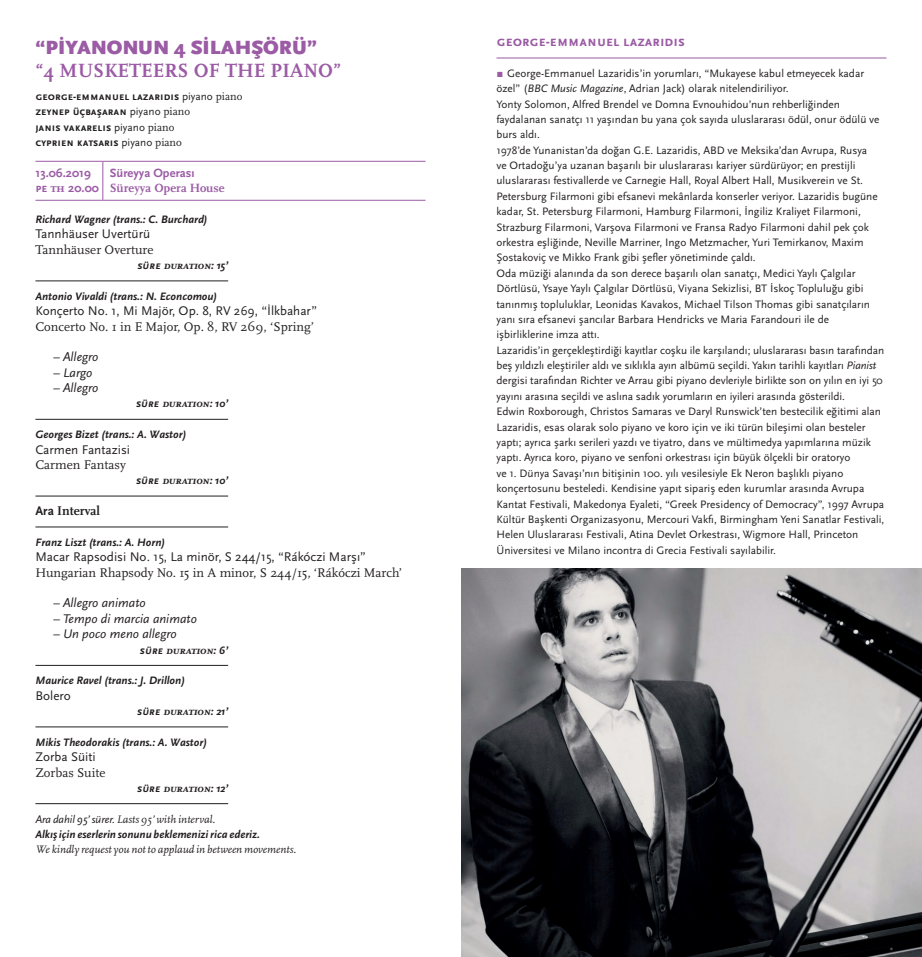
<style>
.page{position:relative;width:922px;height:957px;background:#fff}
.page>*{position:absolute;margin:0;border:0;box-sizing:border-box;transform-origin:0 0}
.t1{font:700 20px "Scala Pro";color:#9b5ba5}
.t2{font:900 20px "Scala Sans Pro";color:#9b5ba5}
.t3{font:700 14.75px "Scala Sans Pro";color:#9b5ba5}
.t4{font:13.12px "Scala Sans Pro";color:#231f20}
.t5{font:13.12px "Scala Pro";color:#231f20}
.t6{font:italic 13.12px "Scala Sans Pro";color:#231f20}
.t7{font:700 13.12px "Scala Pro";color:#231f20}
.t8{font:700 12.5px/15.4px "Scala Sans Pro";color:#9b5ba5}
.t9{font:700 12.5px "Scala Pro";color:#9b5ba5}
.t10{font:11.25px/15.4px "Scala Sans Pro";color:#231f20}
.t11{font:italic 700 11.25px "Scala Sans Pro";color:#231f20}
.t12{font:700 11.25px/15.4px "Scala Sans Pro";color:#231f20}
.t13{font:italic 11.25px "Scala Pro";color:#231f20}
.t14{font:italic 700 11.25px "Scala Pro";letter-spacing:-.005em;color:#231f20}
.s1{font-weight:400}
.s2{font-family:"Scala Pro";font-weight:400}
.s3{font-family:"Scala Pro"}
.s4{font-family:"Scala Sans Pro"}
.s5{color:#9b5ba5}
.s6{font-style:italic}
</style>
<div class="page">
<hr style="left:35px;top:281px;width:193px;height:1px;background:#231f20">
<hr style="left:35px;top:419px;width:193px;height:1px;background:#231f20">
<hr style="left:35px;top:496px;width:193px;height:1px;background:#231f20">
<hr style="left:35px;top:527px;width:193px;height:1px;background:#231f20">
<hr style="left:35px;top:665px;width:193px;height:1px;background:#231f20">
<hr style="left:35px;top:726px;width:193px;height:1px;background:#231f20">
<hr style="left:35px;top:803px;width:193px;height:1px;background:#231f20">
<hr style="left:35px;top:161px;width:68px;height:1px;background:#9b5ba5">
<hr style="left:35px;top:200px;width:68px;height:1px;background:#9b5ba5">
<hr style="left:102px;top:162px;width:1px;height:38px;background:#9b5ba5">
<hr style="left:103px;top:161px;width:322px;height:1px;background:#9b5ba5">
<hr style="left:103px;top:200px;width:322px;height:1px;background:#9b5ba5">
<hr style="left:496px;top:58px;width:390px;height:1px;background:#9b5ba5">
<img style="left:461px;top:569px;width:460px;height:388px">
<h1 class="t2" style="left:35px;top:36px;width:283px">“PİYANONUN 4 SİLAHŞÖRÜ”</h1>
<h1 class="t1" style="left:35px;top:59px;width:307px">“4 MUSKETEERS OF THE PIANO”</h1>
<p class="t12" style="left:35px;top:89px;width:208px">GEORGE-EMMANUEL LAZARIDIS <span class="s1">piyano</span> <span class="s2">piano </span>ZEYNEP ÜÇBAŞARAN <span class="s1">piyano</span> <span class="s2">piano<br></span>JANIS VAKARELIS <span class="s1">piyano</span> <span class="s2">piano<br></span>CYPRIEN KATSARIS <span class="s1">piyano</span> <span class="s2">piano</span></p>
<p class="t8" style="left:35px;top:165px;width:65px">13.06.2019 pe <span class="s3">th</span> 20.00</p>
<p class="t8" style="left:110px;top:165px;width:86px">Süreyya Operası</p>
<p class="t9" style="left:110px;top:181px;width:116px">Süreyya Opera House</p>
<p class="t11" style="left:35px;top:213px;width:173px">Richard Wagner (trans.: C. Burchard)</p>
<p class="t4" style="left:35px;top:226px;width:116px">Tannhäuser Uvertürü</p>
<p class="t5" style="left:35px;top:242px;width:120px">Tannhäuser Overture</p>
<p class="t11" style="left:137px;top:259px;width:92px">süre <span class="s3">duration</span>: 15’</p>
<p class="t11" style="left:35px;top:290px;width:183px">Antonio Vivaldi (trans.: N. Econcomou)</p>
<p class="t4" style="left:35px;top:303px;width:283px">Konçerto No. 1, Mi Majör, Op. 8, RV 269, “İlkbahar”</p>
<p class="t5" style="left:35px;top:319px;width:280px">Concerto No. 1 in E Major, Op. 8, RV 269, ‘Spring’</p>
<p class="t6" style="left:53px;top:349px;width:47px">– Allegro</p>
<p class="t6" style="left:53px;top:365px;width:41px">– Largo</p>
<p class="t6" style="left:53px;top:380px;width:47px">– Allegro</p>
<p class="t11" style="left:136px;top:397px;width:94px">süre <span class="s3">duration</span>: 10’</p>
<p class="t11" style="left:35px;top:428px;width:152px">Georges Bizet (trans.: A. Wastor)</p>
<p class="t4" style="left:35px;top:442px;width:96px">Carmen Fantazisi</p>
<p class="t5" style="left:35px;top:457px;width:92px">Carmen Fantasy</p>
<p class="t11" style="left:136px;top:474px;width:94px">süre <span class="s3">duration</span>: 10’</p>
<p class="t7" style="left:35px;top:503px;width:66px"><span class="s4">Ara</span> Interval</p>
<p class="t11" style="left:35px;top:536px;width:131px">Franz Liszt (trans.: A. Horn)</p>
<p class="t4" style="left:35px;top:549px;width:332px">Macar Rapsodisi No. 15, La minör, S 244/15, “Rákóczi Marşı”</p>
<p class="t5" style="left:35px;top:565px;width:368px">Hungarian Rhapsody No. 15 in A minor, S 244/15, ‘Rákóczi March’</p>
<p class="t6" style="left:53px;top:595px;width:94px">– Allegro animato</p>
<p class="t6" style="left:53px;top:611px;width:145px">– Tempo di marcia animato</p>
<p class="t6" style="left:53px;top:626px;width:125px">– Un poco meno allegro</p>
<p class="t14" style="left:140px;top:643px;width:90px"><span class="s4">süre</span> duration<span class="s4">: 6’</span></p>
<p class="t11" style="left:35px;top:674px;width:151px">Maurice Ravel (trans.: J. Drillon)</p>
<p class="t4" style="left:35px;top:688px;width:37px">Bolero</p>
<p class="t11" style="left:137px;top:705px;width:92px">süre <span class="s3">duration</span>: 21’</p>
<p class="t11" style="left:35px;top:735px;width:173px">Mikis Theodorakis (trans.: A. Wastor)</p>
<p class="t4" style="left:35px;top:749px;width:62px">Zorba Süiti</p>
<p class="t5" style="left:35px;top:765px;width:72px">Zorbas Suite</p>
<p class="t11" style="left:137px;top:782px;width:92px">süre <span class="s3">duration</span>: 12’</p>
<p class="t13" style="left:35px;top:812px;width:181px"><span class="s4">Ara dahil 95’ sürer.</span> Lasts 95’ with interval.</p>
<p class="t11" style="left:35px;top:828px;width:226px">Alkış için eserlerin sonunu beklemenizi rica ederiz.</p>
<p class="t13" style="left:35px;top:843px;width:262px">We kindly request you not to applaud in between movements.</p>
<h2 class="t3" style="left:496px;top:33px;width:190px">GEORGE-EMMANUEL LAZARIDIS</h2>
<p class="t10" style="left:496px;top:65px;width:389px"><span class="s5">▪</span> George-Emmanuel Lazaridis’in yorumları, “Mukayese kabul etmeyecek kadar özel” (<span class="s6">BBC Music Magazine</span>, Adrian Jack) olarak nitelendiriliyor.<br>Yonty Solomon, Alfred Brendel ve Domna Evnouhidou’nun rehberliğinden faydalanan sanatçı 11 yaşından bu yana çok sayıda uluslararası ödül, onur ödülü ve burs aldı.<br>1978’de Yunanistan’da doğan G.E. Lazaridis, ABD ve Meksika’dan Avrupa, Rusya<br>ve Ortadoğu’ya uzanan başarılı bir uluslararası kariyer sürdürüyor; en prestijli uluslararası festivallerde ve Carnegie Hall, Royal Albert Hall, Musikverein ve St.<br>Petersburg Filarmoni gibi efsanevi mekânlarda konserler veriyor. Lazaridis bugüne kadar, St. Petersburg Filarmoni, Hamburg Filarmoni, İngiliz Kraliyet Filarmoni, Strazburg Filarmoni, Varşova Filarmoni ve Fransa Radyo Filarmoni dahil pek çok orkestra eşliğinde, Neville Marriner, Ingo Metzmacher, Yuri Temirkanov, Maxim Şostakoviç ve Mikko Frank gibi şefler yönetiminde çaldı.<br>Oda müziği alanında da son derece başarılı olan sanatçı, Medici Yaylı Çalgılar Dörtlüsü, Ysaye Yaylı Çalgılar Dörtlüsü, Viyana Sekizlisi, BT İskoç Topluluğu gibi tanınmış topluluklar, Leonidas Kavakos, Michael Tilson Thomas gibi sanatçıların yanı sıra efsanevi şancılar Barbara Hendricks ve Maria Farandouri ile de işbirliklerine imza attı.<br>Lazaridis’in gerçekleştirdiği kayıtlar coşku ile karşılandı; uluslararası basın tarafından beş yıldızlı eleştiriler aldı ve sıklıkla ayın albümü seçildi. Yakın tarihli kayıtları <span class="s6">Pianist </span>dergisi tarafından Richter ve Arrau gibi piyano devleriyle birlikte son on yılın en iyi 50 yayını arasına seçildi ve aslına sadık yorumların en iyileri arasında gösterildi.<br>Edwin Roxborough, Christos Samaras ve Daryl Runswick’ten bestecilik eğitimi alan Lazaridis, esas olarak solo piyano ve koro için ve iki türün bileşimi olan besteler yaptı; ayrıca şarkı serileri yazdı ve tiyatro, dans ve mültimedya yapımlarına müzik yaptı. Ayrıca koro, piyano ve senfoni orkestrası için büyük ölçekli bir oratoryo<br>ve 1. Dünya Savaşı’nın bitişinin 100. yılı vesilesiyle Ek Neron başlıklı piyano konçertosunu besteledi. Kendisine yapıt sipariş eden kurumlar arasında Avrupa Kantat Festivali, Makedonya Eyaleti, “Greek Presidency of Democracy”, 1997 Avrupa Kültür Başkenti Organizasyonu, Mercouri Vakfı, Birmingham Yeni Sanatlar Festivali, Helen Uluslararası Festivali, Atina Devlet Orkestrası, Wigmore Hall, Princeton Üniversitesi ve Milano incontra di Grecia Festivali sayılabilir.</p>
</div>
